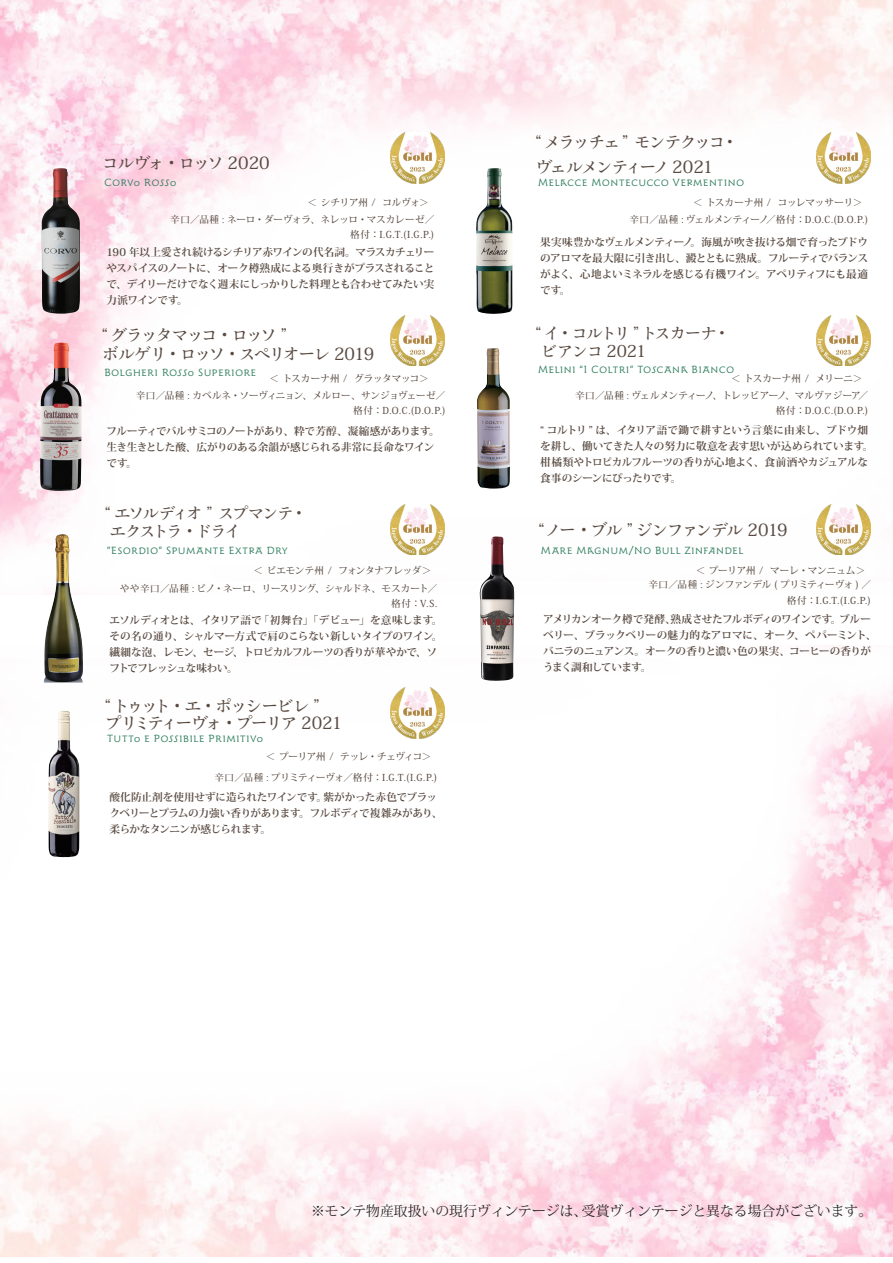
<style>
.page{position:relative;width:893px;height:1263px;background:#fff}
.page>*{position:absolute;margin:0;border:0;box-sizing:border-box;transform-origin:0 0}
.t1{font:500 16.95px "Ryo Text Plus N";letter-spacing:-.11em;color:#594a41}
.t2{font:500 16.95px "Ryo Text Plus N";letter-spacing:-.085em;color:#594a41}
.t3{font:500 16.95px "Ryo Text Plus N";letter-spacing:-.08em;color:#594a41}
.t4{font:500 16.95px "Ryo Text Plus N";letter-spacing:-.13em;color:#594a41}
.t5{font:500 16.95px "Ryo Text Plus N";letter-spacing:-.07em;color:#594a41}
.t6{font:500 16.5px "Ryo Text Plus N";letter-spacing:-.11em;color:#594a41}
.t7{font:500 16.5px "Ryo Text Plus N";letter-spacing:-.135em;color:#594a41}
.t8{font:500 16.5px "Ryo Text Plus N";letter-spacing:-.035em;color:#594a41}
.t9{font:13.8px "Koz Min Pro";color:#231f20}
.t10{font:700 10.65px/15.9px "Koz Min Pro";letter-spacing:-.035em;color:#594a41}
.t11{font:300 10.65px "Harri";letter-spacing:.01em;color:#348162}
.t12{font:700 10.65px "Koz Min Pro";letter-spacing:.01em;color:#594a41}
.t13{font:700 10.65px "Koz Min Pro";letter-spacing:-.055em;color:#594a41}
.t14{font:700 10.65px "Koz Min Pro";letter-spacing:-.065em;color:#594a41}
.t15{font:500 9.6px/15.1px "Koz Min Pro";letter-spacing:-.02em;color:#594a41;text-align:right}
.t16{font:500 9.6px/15.1px "Koz Min Pro";color:#594a41;text-align:right}
.t17{font:500 9.6px "Koz Min Pro";letter-spacing:-.055em;color:#594a41}
.t18{font:500 9.6px "Koz Min Pro";letter-spacing:-.08em;color:#594a41}
.t19{font:500 9.6px "Koz Min Pro";letter-spacing:-.06em;color:#594a41}
</style>
<div class="page">
<img style="left:0;top:0;width:893px;height:595px">
<img style="left:0;top:680px;width:893px;height:577px">
<img style="left:44px;top:534px;width:39px;height:149px">
<img style="left:480px;top:536px;width:34px;height:145px">
<img style="left:48px;top:711px;width:31px;height:146px">
<img style="left:41px;top:168px;width:39px;height:146px">
<img style="left:475px;top:168px;width:38px;height:146px">
<img style="left:40px;top:342px;width:41px;height:149px">
<img style="left:477px;top:348px;width:33px;height:141px">
<img style="left:816px;top:133px;width:54px;height:50px">
<img style="left:816px;top:315px;width:54px;height:51px">
<img style="left:816px;top:504px;width:54px;height:50px">
<img style="left:390px;top:133px;width:55px;height:50px">
<img style="left:390px;top:315px;width:55px;height:51px">
<img style="left:390px;top:504px;width:55px;height:50px">
<img style="left:390px;top:688px;width:55px;height:50px">
<p class="t5" style="left:102px;top:152px;width:169px">コルヴォ・ロッソ 2020</p>
<p class="t11" style="left:104px;top:176px;width:74px">Corvo Rosso</p>
<p class="t15" style="left:382px;top:195px;width:48px">コルヴォ&lt;</p>
<p class="t15" style="left:308px;top:195px;width:70px">＜シチリア州 /</p>
<p class="t16" style="left:170px;top:212px;width:266px">辛口／品種 : ネーロ・ダーヴォラ、ネレッロ・マスカレーゼ／格付： G. I T. G. I( . ( .P.</p>
<p class="t10" style="left:107px;top:243px;width:329px;text-align:justify">190 年以上愛され続けるシチリア赤ワインの代名詞。マラスカチェリーやスパイスのノートに、オーク樽熟成による奥行きがプラスされることで、デイリーだけでなく週末にしっかりした料理とも合わせてみたい実力派ワインです。</p>
<p class="t4" style="left:102px;top:324px;width:187px">“ グラッタマッコ・ロッソ “</p>
<p class="t2" style="left:102px;top:343px;width:274px">ボルゲリ・ロッソ・スペリオーレ 2019</p>
<p class="t11" style="left:104px;top:366px;width:154px">Bolgheri Rosso Superiore</p>
<p class="t15" style="left:354px;top:371px;width:76px">グラッタマッコ&lt;</p>
<p class="t15" style="left:270px;top:371px;width:79px">＜トスカーナ州 /</p>
<p class="t15" style="left:136px;top:388px;width:311px">辛口／品種 : カベルネ･ソーヴィニョン、メルロー、サンジョヴェーゼ／格付： D O. C. D( . O. ( .P.</p>
<p class="t10" style="left:107px;top:423px;width:335px">フルーティでバルサミコのノートがあり、粋で芳醇、凝縮感があります。生き生きとした酸、広がりのある余韻が感じられる非常に長命なワインです。</p>
<p class="t6" style="left:105px;top:502px;width:191px">“ エソルディオ ” スプマンテ</p>
<p class="t7" style="left:110px;top:520px;width:133px">エクストラ・ドライ</p>
<p class="t6" style="left:291px;top:502px;width:18px">・</p>
<p class="t11" style="left:107px;top:543px;width:182px">”Esordio” Spumante Extra Dry</p>
<p class="t17" style="left:339px;top:563px;width:94px">フォンタナフレッダ&lt;</p>
<p class="t15" style="left:254px;top:562px;width:80px">＜ピエモンテ州 /</p>
<p class="t15" style="left:120px;top:580px;width:319px">やや辛口／品種 : ピノ・ネーロ、リースリング、シャルドネ、モスカート／</p>
<p class="t15" style="left:391px;top:595px;width:48px">格付： V .S.</p>
<p class="t14" style="left:109px;top:613px;width:154px">エソルディオとは、イタリア語で</p>
<p class="t12" style="left:259px;top:613px;width:185px">「初舞台」「デビュー」を意味します。</p>
<p class="t10" style="left:193px;top:628px;width:246px;text-indent:-83px">その名の通り、シャルマー方式で肩のこらない新しいタイプのワイン、セージ、トロピカルフルーツの香りが華やかで、ソ</p>
<p class="t10" style="left:432px;top:628px;width:12px">。</p>
<p class="t10" style="left:109px;top:644px;width:130px">繊細な泡、レモン<br>フトでフレッシュな味わい。</p>
<p class="t1" style="left:105px;top:695px;width:216px">“ トゥット・エ・ポッシービレ “</p>
<p class="t1" style="left:105px;top:712px;width:239px">プリミティーヴォ・プーリア 2021</p>
<p class="t11" style="left:107px;top:732px;width:158px">Tutto e Possibile Primitivo</p>
<p class="t18" style="left:340px;top:749px;width:93px">テッレ・チェヴィコ&lt;</p>
<p class="t15" style="left:266px;top:748px;width:69px">＜プーリア州 /</p>
<p class="t15" style="left:215px;top:770px;width:224px">辛口／品種 : プリミティーヴォ／格付： G. I T. G. I( . ( .P.</p>
<p class="t10" style="left:109px;top:789px;width:335px">酸化防止剤を使用せずに造られたワインです。<br>クベリーとプラムの力強い香りがあります。フルボディで複雑みがあり、柔らかなタンニンが感じられます。</p>
<p class="t10" style="left:323px;top:789px;width:115px">紫がかった赤色でブラッ</p>
<p class="t1" style="left:536px;top:131px;width:191px">“ メラッチェ ” モンテクッコ</p>
<p class="t3" style="left:536px;top:156px;width:179px">ヴェルメンティーノ 2021</p>
<p class="t1" style="left:721px;top:131px;width:19px">・</p>
<p class="t11" style="left:538px;top:176px;width:208px">Melacce Montecucco Vermentino</p>
<p class="t15" style="left:778px;top:195px;width:86px">コッレマッサーリ&lt;</p>
<p class="t15" style="left:693px;top:195px;width:79px">＜トスカーナ州 /</p>
<p class="t15" style="left:766px;top:212px;width:103px">／格付： D O. C. D( . O. ( .P.</p>
<p class="t15" style="left:629px;top:212px;width:140px">辛口／品種 : ヴェルメンティーノ</p>
<p class="t10" style="left:540px;top:234px;width:154px">果実味豊かなヴェルメンティーノ</p>
<p class="t10" style="left:540px;top:250px;width:329px">のアロマを最大限に引き出し、澱とともに熟成。フルーティでバランス</p>
<p class="t10" style="left:755px;top:266px;width:114px">。アペリティフにも最適</p>
<p class="t10" style="left:691px;top:234px;width:179px">。海風が吹き抜ける畑で育ったブドウ</p>
<p class="t10" style="left:540px;top:266px;width:218px">がよく、心地よいミネラルを感じる有機ワインです。</p>
<p class="t6" style="left:536px;top:323px;width:26px">イ“</p>
<p class="t8" style="left:541px;top:341px;width:107px">ビアンコ 2021</p>
<p class="t6" style="left:557px;top:323px;width:161px">・コルトリ ” トスカーナ</p>
<p class="t6" style="left:714px;top:323px;width:18px">・</p>
<p class="t11" style="left:538px;top:363px;width:198px">Melini “I Coltri” Toscana Bianco</p>
<p class="t15" style="left:731px;top:371px;width:79px">＜トスカーナ州 /</p>
<p class="t15" style="left:816px;top:371px;width:48px">メリーニ&lt;</p>
<p class="t15" style="left:575px;top:388px;width:140px">辛口／品種 : ヴェルメンティーノ</p>
<p class="t15" style="left:785px;top:388px;width:77px">、マルヴァジーア</p>
<p class="t15" style="left:858px;top:388px;width:11px">／</p>
<p class="t19" style="left:712px;top:389px;width:76px">、トレッビアーノ</p>
<p class="t15" style="left:776px;top:403px;width:94px">格付： D O. C. D( . O. ( .P.</p>
<p class="t10" style="left:540px;top:421px;width:335px">“ コルトリ ” は、イタリア語で鋤で耕すという言葉に由来し、ブドウ畑を耕し、働いてきた人々の努力に敬意を表す思いが込められています。柑橘類やトロピカルフルーツの香りが心地よく、食前酒やカジュアルな食事のシーンにぴったりです。</p>
<p class="t1" style="left:538px;top:519px;width:251px">“ノー・ブル ” ジンファンデル 2019</p>
<p class="t11" style="left:541px;top:543px;width:205px">Mare Magnum/No Bull Zinfandel</p>
<p class="t15" style="left:696px;top:562px;width:69px">＜プーリア州 /</p>
<p class="t15" style="left:648px;top:577px;width:224px">辛口／品種 : ジンファンデル ( プリミティーヴォ ／(</p>
<p class="t15" style="left:787px;top:592px;width:86px">格付： G. I T. G. I( . ( .P.</p>
<p class="t15" style="left:770px;top:562px;width:97px">マーレ・マンニュム&lt;</p>
<p class="t13" style="left:671px;top:611px;width:172px">熟成させたフルボディのワインです。</p>
<p class="t10" style="left:543px;top:611px;width:134px">アメリカンオーク樽で発酵、</p>
<p class="t10" style="left:840px;top:611px;width:33px">ブルー</p>
<p class="t10" style="left:543px;top:627px;width:329px">ベリー、ブラックベリーの魅力的なアロマに、オーク<br>バニラのニュアンス。オークの香りと濃い色の果実、コーヒーの香りがうまく調和しています。</p>
<p class="t10" style="left:794px;top:627px;width:84px">、ペパーミント、</p>
<p class="t9" style="left:311px;top:1201px;width:278px">※モンテ物産取扱いの現行ヴィンテージは、</p>
<p class="t9" style="left:582px;top:1201px;width:292px">受賞ヴィンテージと異なる場合がございます。</p>
</div>
